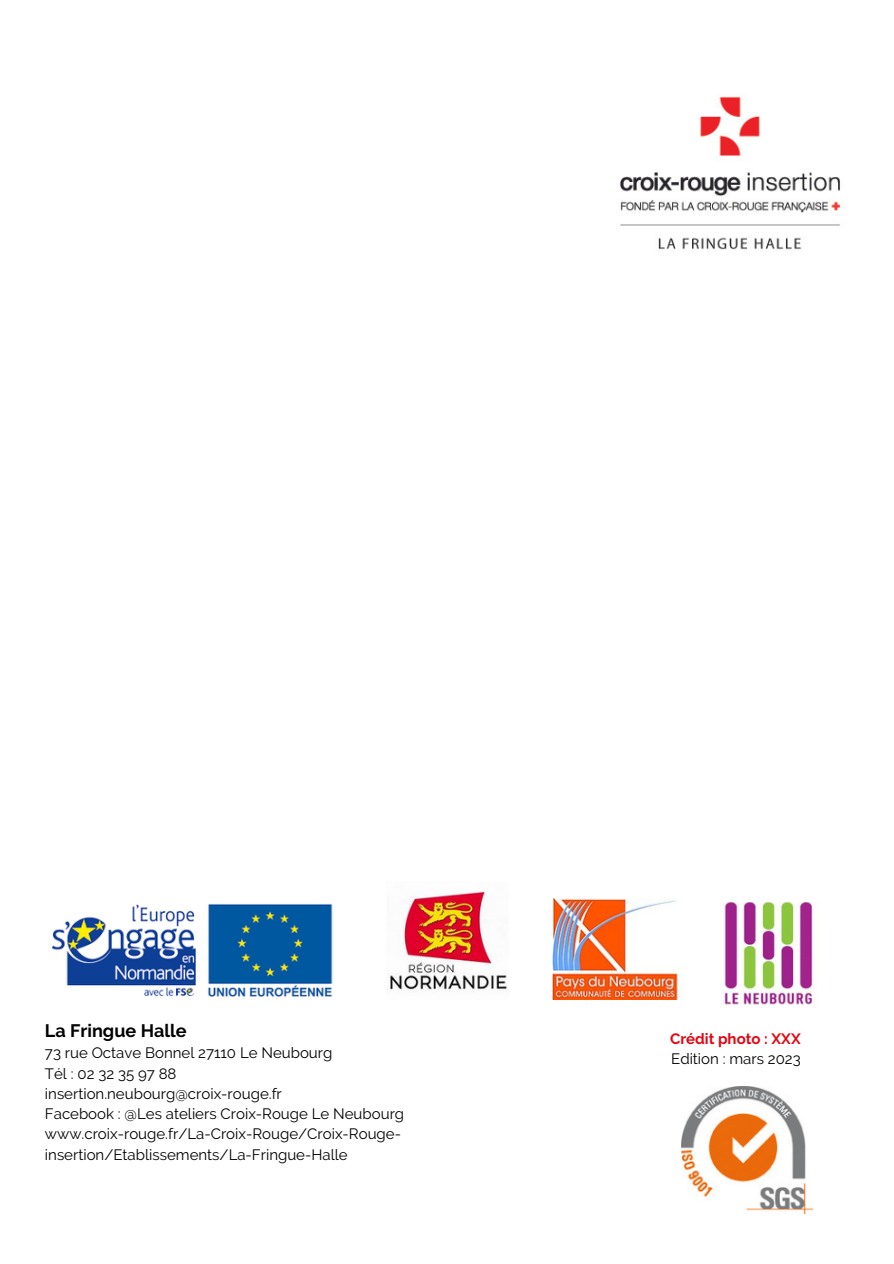
<style>
.page{position:relative;width:894px;height:1264px;background:#fff}
.page>*{position:absolute;margin:0;border:0;box-sizing:border-box;transform-origin:0 0}
.t1{font:700 18px "Raleway";color:#000}
.t2{font:15px/20.2px "Raleway";color:#000}
.t3{font:700 15px "Raleway";color:#e30613}
</style>
<div class="page">
<img style="left:390px;top:891px;width:117px;height:99px">
<img style="left:620px;top:96px;width:222px;height:154px">
<img style="left:552px;top:898px;width:129px;height:101px">
<img style="left:52px;top:904px;width:281px;height:93px">
<img style="left:722px;top:902px;width:93px;height:102px">
<img style="left:681px;top:1086px;width:130px;height:127px">
<p class="t1" style="left:45px;top:1019px;width:143px">La Fringue Halle</p>
<p class="t2" style="left:45px;top:1042px;width:289px">73 rue Octave Bonnel 27110 Le Neubourg</p>
<p class="t2" style="left:45px;top:1063px;width:133px">Tél : 02 32 35 97 88</p>
<p class="t2" style="left:45px;top:1083px;width:238px">insertion.neubourg@croix-rouge.fr</p>
<p class="t2" style="left:45px;top:1103px;width:360px">Facebook : @Les ateliers Croix-Rouge Le Neubourg</p>
<p class="t2" style="left:45px;top:1123px;width:357px">www.croix-rouge.fr/La-Croix-Rouge/Croix-Rouge&shy;insertion/Etablissements/La-Fringue-Halle</p>
<p class="t3" style="left:670px;top:1029px;width:132px">Crédit photo : XXX</p>
<p class="t2" style="left:671px;top:1048px;width:131px">Edition : mars 2023</p>
</div>
